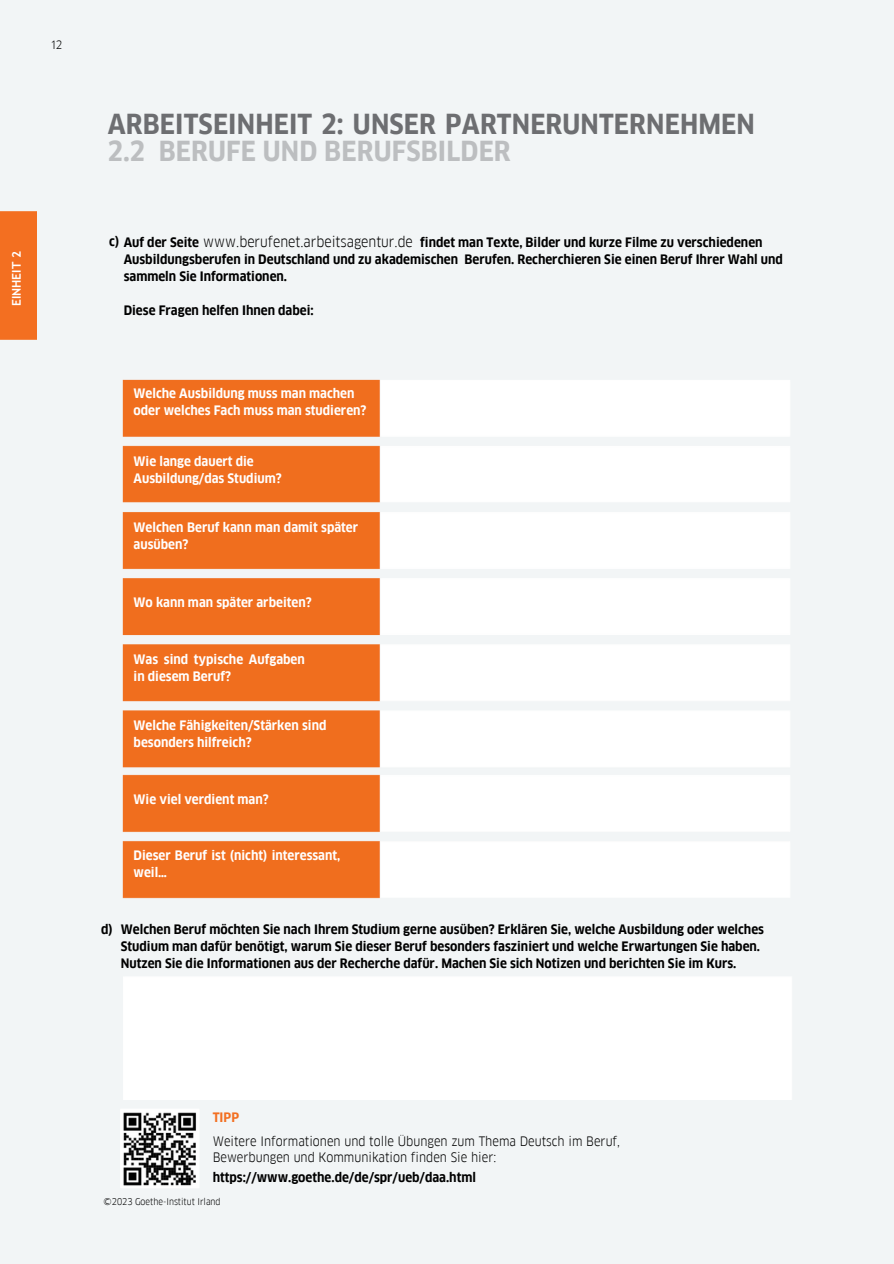
<style>
.page{position:relative;width:894px;height:1264px;background:#fff}
.page>*{position:absolute;margin:0;border:0;box-sizing:border-box;transform-origin:0 0}
.t1{font:700 27px/27px "Goethe FF Clan";letter-spacing:.005em;color:#6d6e71}
.t2{font:14.25px "Goethe FF Clan";color:#000}
.t3{font:14.1px "Goethe FF Clan";color:#000}
.t4{font:700 12.75px/17px "Goethe FF Clan";color:#000}
.t5{font:700 12.75px/16.8px "Goethe FF Clan";color:#fff}
.t6{font:12.75px/23.7px "Goethe FF Clan";color:#000}
.t7{font:700 12px "Trebuchet MS";color:#fff}
.t8{font:11.25px "Goethe FF Clan";color:#000}
.t9{font:9px "Goethe FF Clan";color:#000}
.s1{color:#bcbec0}
.s2{font-weight:700;font-size:12.75px}
.s3{font-weight:700;color:#f36f21}
.s4{font-weight:700}
</style>
<div class="page">
<img style="left:0;top:0;width:893px;height:1263px">
<div style="left:0;top:192px;width:41px;height:150px;background:#f2f5f6"></div>
<div style="left:0;top:212px;width:36px;height:127px;background:#f36f21"></div>
<div style="left:203px;top:232px;width:215px;height:20px;background:#f2f5f6"></div>
<div style="left:117px;top:1100px;width:680px;height:17px;background:#f2f5f6"></div>
<img style="left:121px;top:1109px;width:78px;height:79px">
<div style="left:89px;top:80px;width:148px;height:104px;background:#f2f5f6"></div>
<h4 class="t8" style="left:51px;top:40px;width:13px">12</h4>
<p class="t7" style="left:10px;top:306px;width:56px;rotate:-90deg">EINHEIT 2</p>
<h4 class="t1" style="left:108px;top:110px;width:648px">ARBEITSEINHEIT 2: UNSER PARTNERUNTERNEHMEN<br><span class="s1">2.2 BERUFE UND BERUFSBILDER</span></h4>
<h1 class="t3" style="left:109px;top:235px;width:305px"><span class="s2">c) Auf der Seite</span> www.berufenet.arbeitsagentur.de</h1>
<h3 class="t4" style="left:124px;top:234px;width:660px;text-indent:296px">findet man Texte, Bilder und kurze Filme zu verschiedenen<br>Ausbildungsberufen in Deutschland und zu akademischen Berufen. Recherchieren Sie einen Beruf Ihrer Wahl und sammeln Sie Informationen.</h3>
<h3 class="t4" style="left:124px;top:302px;width:191px">Diese Fragen helfen Ihnen dabei:</h3>
<p class="t2" style="left:204px;top:237px;width:213px">www.berufenet.arbeitsagentur.de</p>
<h4 class="t5" style="left:134px;top:385px;width:234px">Welche Ausbildung muss man machen oder welches Fach muss man studieren?</h4>
<h4 class="t5" style="left:134px;top:453px;width:149px">Wie lange dauert die<br>Ausbildung/das Studium?</h4>
<h4 class="t5" style="left:134px;top:519px;width:226px">Welchen Beruf kann man damit später ausüben?</h4>
<h2 class="t5" style="left:134px;top:594px;width:179px">Wo kann man später arbeiten?</h2>
<h4 class="t5" style="left:134px;top:651px;width:173px">Was sind typische Aufgaben in diesem Beruf?</h4>
<h4 class="t5" style="left:134px;top:717px;width:194px">Welche Fähigkeiten/Stärken sind besonders hilfreich?</h4>
<h2 class="t5" style="left:134px;top:790px;width:136px">Wie viel verdient man?</h2>
<h4 class="t5" style="left:134px;top:846px;width:208px">Dieser Beruf ist (nicht) interessant, weil…</h4>
<h5 class="t4" style="left:101px;top:921px;width:13px">d)</h5>
<h4 class="t4" style="left:121px;top:921px;width:644px">Welchen Beruf möchten Sie nach Ihrem Studium gerne ausüben? Erklären Sie, welche Ausbildung oder welches<br>Studium man dafür benötigt, warum Sie dieser Beruf besonders fasziniert und welche Erwartungen Sie haben.<br>Nutzen Sie die Informationen aus der Recherche dafür. Machen Sie sich Notizen und berichten Sie im Kurs.</h4>
<h4 class="t6" style="left:213px;top:1106px;width:409px"><span class="s3">TIPP<br></span>Weitere Informationen und tolle Übungen zum Thema Deutsch im Beruf,</h4>
<h4 class="t6" style="left:213px;top:1147px;width:285px;line-height:20.2px">Bewerbungen und Kommunikation finden Sie hier: <span class="s4">https://www.goethe.de/de/spr/ueb/daa.html</span></h4>
<h4 class="t9" style="left:104px;top:1197px;width:118px">©2023 Goethe-Institut Irland</h4>
</div>
